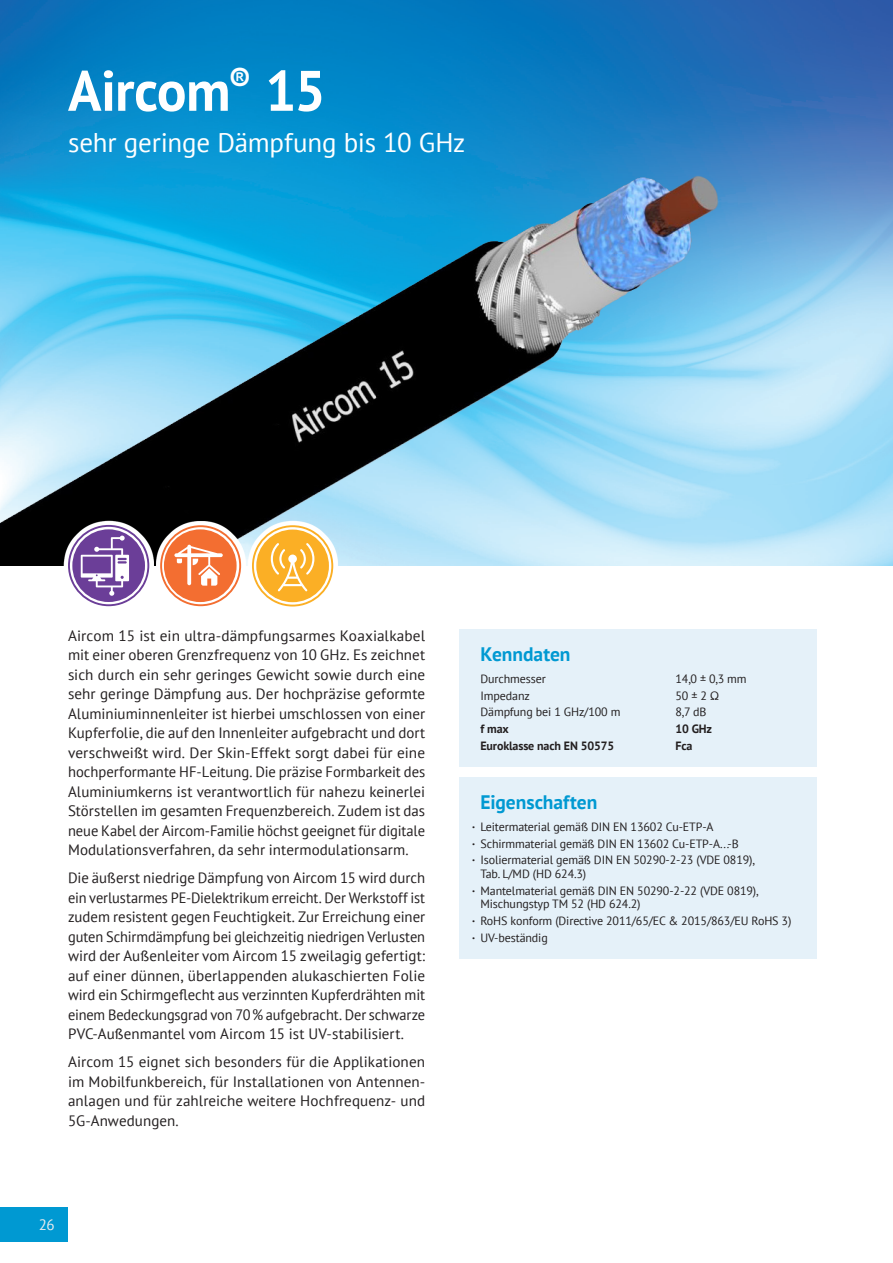
<style>
.page{position:relative;width:893px;height:1263px;background:#fff}
.page>*{position:absolute;margin:0;border:0;box-sizing:border-box;transform-origin:0 0}
.t1{font:700 57px "PT Sans";letter-spacing:-.015em;color:#fff}
.t2{font:27px "PT Sans";letter-spacing:-.005em;color:#fff}
.t3{font:700 19.5px "PT Sans";letter-spacing:-.005em;color:#0099d2}
.t4{font:15px/19.5px "PT Sans";letter-spacing:.005em;color:#231f20;text-align:justify}
.t5{font:15px "PT Sans";color:#ececee}
.t6{font:12px/16.6px "PT Sans";letter-spacing:-.01em;color:#231f20}
.t7{font:700 12px "PT Sans";letter-spacing:-.01em;color:#231f20}
.s1{font-weight:700}
</style>
<div class="page">
<div style="left:0;top:1208px;width:68px;height:34px;background:#0099d2"></div>
<img style="left:0;top:0;width:893px;height:150px">
<img style="left:0;top:150px;width:893px;height:416px">
<div style="left:459px;top:629px;width:357px;height:138px;background:#e5f1f9"></div>
<div style="left:459px;top:777px;width:357px;height:181px;background:#e5f1f9"></div>
<svg style="left:248px;top:521px;width:90px;height:86px"></svg>
<svg style="left:252px;top:525px;width:81px;height:81px"></svg>
<svg style="left:156px;top:521px;width:89px;height:86px"></svg>
<svg style="left:160px;top:525px;width:81px;height:81px"></svg>
<svg style="left:64px;top:521px;width:90px;height:86px"></svg>
<svg style="left:68px;top:525px;width:81px;height:81px"></svg>
<h1 class="t1" style="left:68px;top:53px;width:259px">Aircom<sup>®</sup> 15</h1>
<h2 class="t2" style="left:68px;top:125px;width:399px">sehr geringe Dämpfung bis 10 GHz</h2>
<p class="t4" style="left:68px;top:625px;width:359px">Aircom 15 ist ein ultra-dämpfungsarmes Koaxialkabel mit einer oberen Grenzfrequenz von 10 GHz. Es zeichnet sich durch ein sehr geringes Gewicht sowie durch eine sehr geringe Dämpfung aus. Der hochpräzise geformte Aluminiuminnenleiter ist hierbei umschlossen von einer Kupferfolie, die auf den Innenleiter aufgebracht und dort verschweißt wird. Der Skin-Effekt sorgt dabei für eine hochperformante HF-Leitung. Die präzise Formbarkeit des Aluminiumkerns ist verantwortlich für nahezu keinerlei Störstellen im gesamten Frequenzbereich. Zudem ist das neue Kabel der Aircom-Familie höchst geeignet für digitale Modulationsverfahren, da sehr intermodulationsarm.</p>
<p class="t4" style="left:68px;top:868px;width:359px">Die äußerst niedrige Dämpfung von Aircom 15 wird durch ein verlustarmes PE-Dielektrikum erreicht. Der Werkstoff ist zudem resistent gegen Feuchtigkeit. Zur Erreichung einer guten Schirmdämpfung bei gleichzeitig niedrigen Verlusten wird der Außenleiter vom Aircom 15 zweilagig gefertigt: auf einer dünnen, überlappenden alukaschierten Folie wird ein Schirmgeflecht aus verzinnten Kupferdrähten mit einem Bedeckungsgrad von 70% aufgebracht. Der schwarze PVC-Außenmantel vom Aircom 15 ist UV-stabilisiert.</p>
<p class="t4" style="left:68px;top:1052px;width:359px">Aircom 15 eignet sich besonders für die Applikationen im Mobilfunkbereich, für Installationen von Antennen&shy;anlagen und für zahlreiche weitere Hochfrequenz- und 5G-Anwedungen.</p>
<p class="t5" style="left:39px;top:1215px;width:18px">26</p>
<h3 class="t3" style="left:480px;top:641px;width:92px">Kenndaten</h3>
<p class="t6" style="left:480px;top:670px;width:67px">Durchmesser</p>
<p class="t6" style="left:675px;top:670px;width:73px">14,0 ± 0,3 mm</p>
<p class="t6" style="left:480px;top:687px;width:51px">Impedanz</p>
<p class="t6" style="left:675px;top:687px;width:46px">50 ± 2 Ω</p>
<p class="t6" style="left:480px;top:703px;width:141px">Dämpfung bei 1 GHz/100 m</p>
<p class="t6" style="left:675px;top:703px;width:32px">8,7 dB</p>
<p class="t7" style="left:480px;top:721px;width:30px">f max</p>
<p class="t7" style="left:675px;top:721px;width:38px">10 GHz</p>
<p class="t7" style="left:480px;top:738px;width:135px">Euroklasse nach EN 50575</p>
<p class="t7" style="left:675px;top:738px;width:19px">Fca</p>
<h3 class="t3" style="left:480px;top:789px;width:118px">Eigenschaften</h3>
<p class="t6" style="left:472px;top:818px;width:284px"><span class="s1">·</span> Leitermaterial gemäß DIN EN 13602 Cu-ETP-A<br><span class="s1">·</span> Schirmmaterial gemäß DIN EN 13602 Cu-ETP-A...-B<br><span class="s1">·</span> Isoliermaterial gemäß DIN EN 50290-2-23 (VDE 0819),</p>
<p class="t6" style="left:472px;top:865px;width:288px;text-indent:9px">Tab. L/MD (HD 624.3)<br><span class="s1">·</span> Mantelmaterial gemäß DIN EN 50290-2-22 (VDE 0819),</p>
<p class="t6" style="left:472px;top:895px;width:321px;text-indent:9px">Mischungstyp TM 52 (HD 624.2)<br><span class="s1">·</span> RoHS konform (Directive 2011/65/EC &amp; 2015/863/EU RoHS 3) <span class="s1">·</span> UV-beständig</p>
</div>
